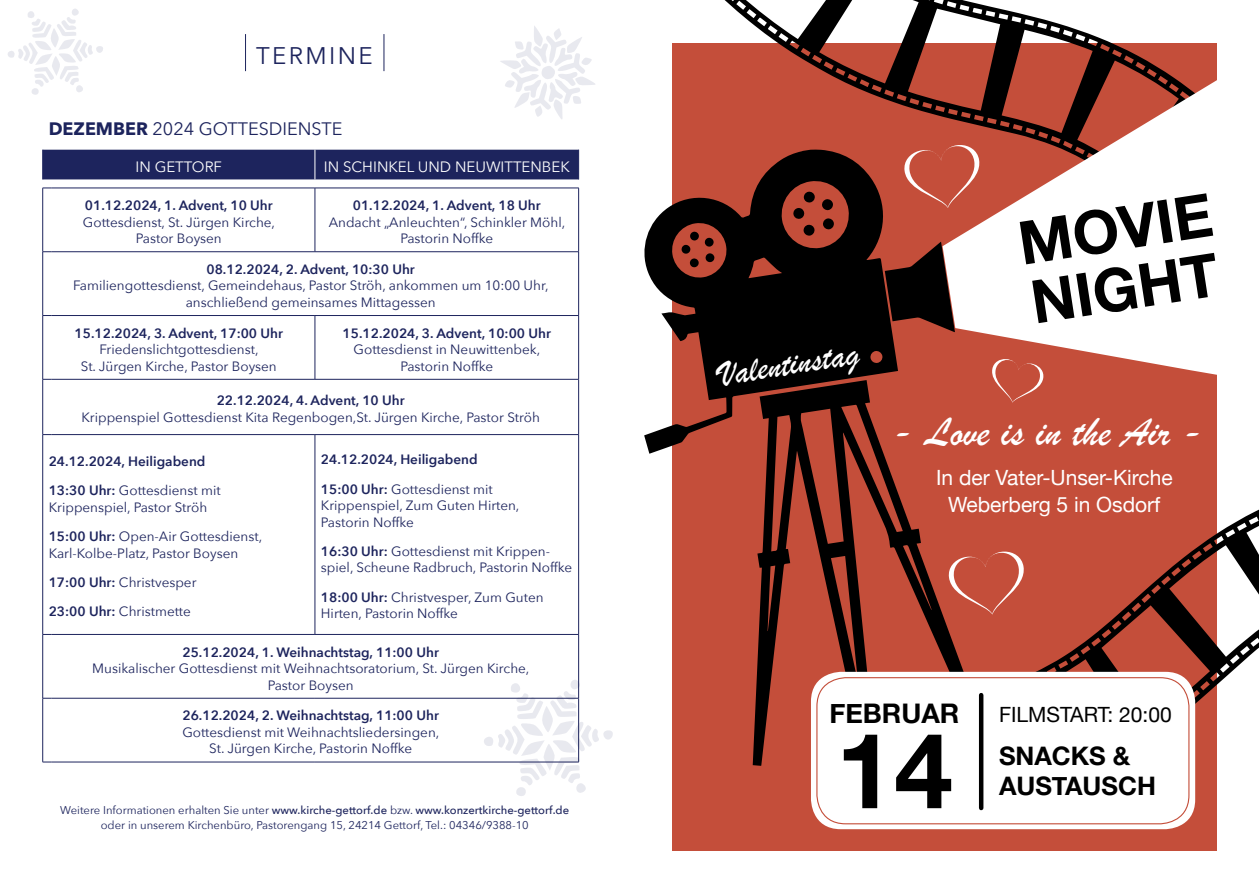
<style>
.page{position:relative;width:1259px;height:893px;background:#fff}
.page>*{position:absolute;margin:0;border:0;box-sizing:border-box;transform-origin:0 0}
.t1{font:700 105px "Helvetica Neue";color:#000}
.t2{font:700 60px/59.8px "Helvetica Neue";color:#000}
.t3{font:42px "Brush Script";color:#fff}
.t4{font:36px "Brush Script";color:#fff}
.t5{font:700 27px "Helvetica Neue";color:#000}
.t6{font:700 25.5px/30px "Helvetica Neue";color:#000}
.t7{font:24px "Avenir Next";letter-spacing:.1em;color:#1d245d}
.t8{font:21px/27px "Helvetica Neue";color:#fff;text-align:center}
.t9{font:21px "Helvetica Neue";color:#000}
.t10{font:18px "Avenir Next";color:#1d245d}
.t11{font:15px "Avenir Next";color:#fff}
.t12{font:13.5px/16.5px "Avenir Next";color:#1d245d;text-align:center}
.t13{font:600 13.5px/29.2px "Avenir Next";color:#1d245d}
.t14{font:11.25px/15px "Avenir Next";color:#1d245d;text-align:center}
.s1{font-weight:700}
.s2{font-weight:400}
.s3{font-weight:600}
.s4{font-weight:500}
</style>
<div class="page">
<div style="left:672px;top:43px;width:544px;height:807px;background:#c44e3a"></div>
<hr style="left:245px;top:34px;width:1px;height:37px;background:#1d245d">
<hr style="left:383px;top:34px;width:1px;height:37px;background:#1d245d">
<hr style="left:42px;top:188px;width:1px;height:64px;background:#1d245d">
<hr style="left:42px;top:252px;width:1px;height:63px;background:#1d245d">
<hr style="left:51px;top:251px;width:264px;height:1px;background:#1d245d">
<hr style="left:315px;top:251px;width:264px;height:1px;background:#1d245d">
<hr style="left:578px;top:252px;width:1px;height:63px;background:#1d245d">
<hr style="left:315px;top:315px;width:264px;height:1px;background:#1d245d">
<hr style="left:42px;top:316px;width:1px;height:63px;background:#1d245d">
<hr style="left:51px;top:315px;width:264px;height:1px;background:#1d245d">
<hr style="left:42px;top:379px;width:1px;height:55px;background:#1d245d">
<hr style="left:51px;top:379px;width:264px;height:1px;background:#1d245d">
<hr style="left:315px;top:379px;width:264px;height:1px;background:#1d245d">
<hr style="left:578px;top:379px;width:1px;height:55px;background:#1d245d">
<hr style="left:315px;top:434px;width:264px;height:1px;background:#1d245d">
<hr style="left:42px;top:435px;width:1px;height:199px;background:#1d245d">
<hr style="left:51px;top:434px;width:264px;height:1px;background:#1d245d">
<hr style="left:42px;top:635px;width:1px;height:63px;background:#1d245d">
<hr style="left:51px;top:634px;width:264px;height:1px;background:#1d245d">
<hr style="left:315px;top:634px;width:264px;height:1px;background:#1d245d">
<hr style="left:578px;top:635px;width:1px;height:63px;background:#1d245d">
<hr style="left:42px;top:698px;width:1px;height:64px;background:#1d245d">
<hr style="left:51px;top:698px;width:264px;height:1px;background:#1d245d">
<hr style="left:315px;top:698px;width:264px;height:1px;background:#1d245d">
<hr style="left:51px;top:762px;width:264px;height:1px;background:#1d245d">
<hr style="left:315px;top:762px;width:264px;height:1px;background:#1d245d">
<hr style="left:578px;top:188px;width:1px;height:64px;background:#1d245d">
<hr style="left:578px;top:316px;width:1px;height:63px;background:#1d245d">
<hr style="left:578px;top:435px;width:1px;height:199px;background:#1d245d">
<hr style="left:315px;top:188px;width:1px;height:64px;background:#1d245d">
<hr style="left:315px;top:316px;width:1px;height:63px;background:#1d245d">
<hr style="left:315px;top:435px;width:1px;height:199px;background:#1d245d">
<div style="left:42px;top:150px;width:537px;height:29px;background:#1d245d"></div>
<hr style="left:51px;top:188px;width:264px;height:1px;background:#1d245d">
<hr style="left:315px;top:188px;width:264px;height:1px;background:#1d245d">
<svg style="left:500px;top:26px;width:95px;height:93px"></svg>
<svg style="left:8px;top:9px;width:95px;height:86px"></svg>
<svg style="left:482px;top:679px;width:131px;height:117px"></svg>
<svg style="left:724px;top:0;width:493px;height:117px"></svg>
<svg style="left:644px;top:149px;width:254px;height:305px;fill:#000"></svg>
<svg style="left:885px;top:242px;width:57px;height:90px"></svg>
<svg style="left:752px;top:380px;width:177px;height:386px"></svg>
<svg style="left:821px;top:199px;width:12px;height:11px"></svg>
<svg style="left:822px;top:218px;width:12px;height:12px"></svg>
<svg style="left:793px;top:191px;width:22px;height:45px"></svg>
<svg style="left:690px;top:231px;width:9px;height:10px"></svg>
<svg style="left:681px;top:245px;width:10px;height:9px"></svg>
<svg style="left:704px;top:237px;width:10px;height:10px"></svg>
<div style="left:705px;top:253px;width:9px;height:9px;background:#000;border-radius:4px"></div>
<svg style="left:689px;top:258px;width:10px;height:10px"></svg>
<svg style="left:942px;top:70px;width:275px;height:308px;fill:#fff"></svg>
<svg style="left:904px;top:140px;width:78px;height:68px"></svg>
<svg style="left:989px;top:355px;width:56px;height:48px"></svg>
<svg style="left:929px;top:477px;width:330px;height:344px"></svg>
<div style="left:811px;top:672px;width:384px;height:157px;background:#fff;border-radius:30px"></div>
<hr style="left:979px;top:695px;width:4px;height:113px;background:#000">
<div style="left:816px;top:677px;width:373px;height:147px;border:1px solid #c44e3a;border-radius:29px"></div>
<svg style="left:946px;top:546px;width:80px;height:69px"></svg>
<h3 class="t7" style="left:256px;top:35px;width:118px">TERMINE</h3>
<h3 class="t10" style="left:49px;top:114px;width:295px"><span class="s1">DEZEMBER</span> 2024 GOTTESDIENSTE</h3>
<p class="t11" style="left:136px;top:154px;width:88px">IN GETTORF</p>
<p class="t11" style="left:324px;top:154px;width:247px">IN SCHINKEL UND NEUWITTENBEK</p>
<p class="t13" style="left:85px;top:190px;width:189px">01.12.2024, 1. Advent, 10 Uhr</p>
<p class="t12" style="left:83px;top:213px;width:194px">Gottesdienst, St. Jürgen Kirche,<br>Pastor Boysen</p>
<p class="t13" style="left:353px;top:190px;width:189px">01.12.2024, 1. Advent, 18 Uhr</p>
<p class="t12" style="left:329px;top:213px;width:238px">Andacht „Anleuchten“, Schinkler Möhl,<br>Pastorin Noffke</p>
<p class="t13" style="left:206px;top:254px;width:210px">08.12.2024, 2. Advent, 10:30 Uhr</p>
<p class="t12" style="left:73px;top:277px;width:477px">Familiengottesdienst, Gemeindehaus, Pastor Ströh, ankommen um 10:00 Uhr, anschließend gemeinsames Mittagessen</p>
<p class="t13" style="left:75px;top:318px;width:210px">15.12.2024, 3. Advent, 17:00 Uhr</p>
<p class="t12" style="left:81px;top:341px;width:197px">Friedenslichtgottesdienst,<br>St. Jürgen Kirche, Pastor Boysen</p>
<p class="t13" style="left:342px;top:318px;width:210px">15.12.2024, 3. Advent, 10:00 Uhr</p>
<p class="t12" style="left:354px;top:341px;width:188px">Gottesdienst in Neuwittenbek,<br>Pastorin Noffke</p>
<p class="t13" style="left:217px;top:386px;width:189px">22.12.2024, 4. Advent, 10 Uhr</p>
<p class="t12" style="left:81px;top:408px;width:460px">Krippenspiel Gottesdienst Kita Regenbogen,St. Jürgen Kirche, Pastor Ströh</p>
<p class="t13" style="left:49px;top:447px;width:173px">24.12.2024, Heiligabend<br>13:30 Uhr: <span class="s2">Gottesdienst mit</span></p>
<p class="t12" style="left:49px;top:492px;width:215px;line-height:29.2px;text-align:left">Krippenspiel, Pastor Ströh<br><span class="s3">15:00 Uhr:</span> Open-Air Gottesdienst,</p>
<p class="t12" style="left:49px;top:538px;width:191px;line-height:29.2px;text-align:left">Karl-Kolbe-Platz, Pastor Boysen<br><span class="s3">17:00 Uhr:</span> Christvesper<br><span class="s3">23:00 Uhr:</span> Christmette</p>
<p class="t13" style="left:321px;top:445px;width:173px">24.12.2024, Heiligabend<br>15:00 Uhr: <span class="s2">Gottesdienst mit</span></p>
<p class="t12" style="left:321px;top:497px;width:200px;text-align:left">Krippenspiel, Zum Guten Hirten,<br>Pastorin Noffke</p>
<p class="t12" style="left:321px;top:542px;width:253px;text-align:left"><span class="s3">16:30 Uhr:</span> Gottesdienst mit Krippen&shy;spiel, Scheune Radbruch, Pastorin Noffke</p>
<p class="t12" style="left:321px;top:588px;width:224px;text-align:left"><span class="s3">18:00 Uhr:</span> Christvesper, Zum Guten<br>Hirten, Pastorin Noffke</p>
<p class="t13" style="left:182px;top:637px;width:258px">25.12.2024, 1. Weihnachtstag, 11:00 Uhr</p>
<p class="t12" style="left:92px;top:659px;width:438px">Musikalischer Gottesdienst mit Weihnachtsoratorium, St. Jürgen Kirche,<br>Pastor Boysen</p>
<p class="t13" style="left:182px;top:701px;width:258px">26.12.2024, 2. Weihnachtstag, 11:00 Uhr</p>
<p class="t12" style="left:182px;top:723px;width:258px">Gottesdienst mit Weihnachtsliedersingen,<br>St. Jürgen Kirche, Pastorin Noffke</p>
<p class="t14" style="left:60px;top:802px;width:510px">Weitere Informationen erhalten Sie unter <span class="s4">www.kirche-gettorf.de</span> bzw. <span class="s4">www.konzertkirche-gettorf.de </span>oder in unserem Kirchenbüro, Pastorengang 15, 24214 Gettorf, Tel.: 04346/9388-10</p>
<h3 class="t4" style="left:716px;top:351px;width:142px;rotate:-9deg">Valentinstag</h3>
<h2 class="t2" style="left:1014px;top:216px;width:197px;rotate:-9deg">MOVIE<br>NIGHT</h2>
<h3 class="t3" style="left:892px;top:404px;width:312px">- Love is in the Air -</h3>
<h3 class="t8" style="left:936px;top:465px;width:238px">In der Vater-Unser-Kirche<br>Weberberg 5 in Osdorf</h3>
<h3 class="t5" style="left:829px;top:692px;width:132px">FEBRUAR</h3>
<h1 class="t1" style="left:836px;top:688px;width:118px">14</h1>
<h3 class="t9" style="left:999px;top:699px;width:174px">FILMSTART: 20:00</h3>
<h3 class="t6" style="left:999px;top:741px;width:158px">SNACKS &amp;<br>AUSTAUSCH</h3>
</div>
